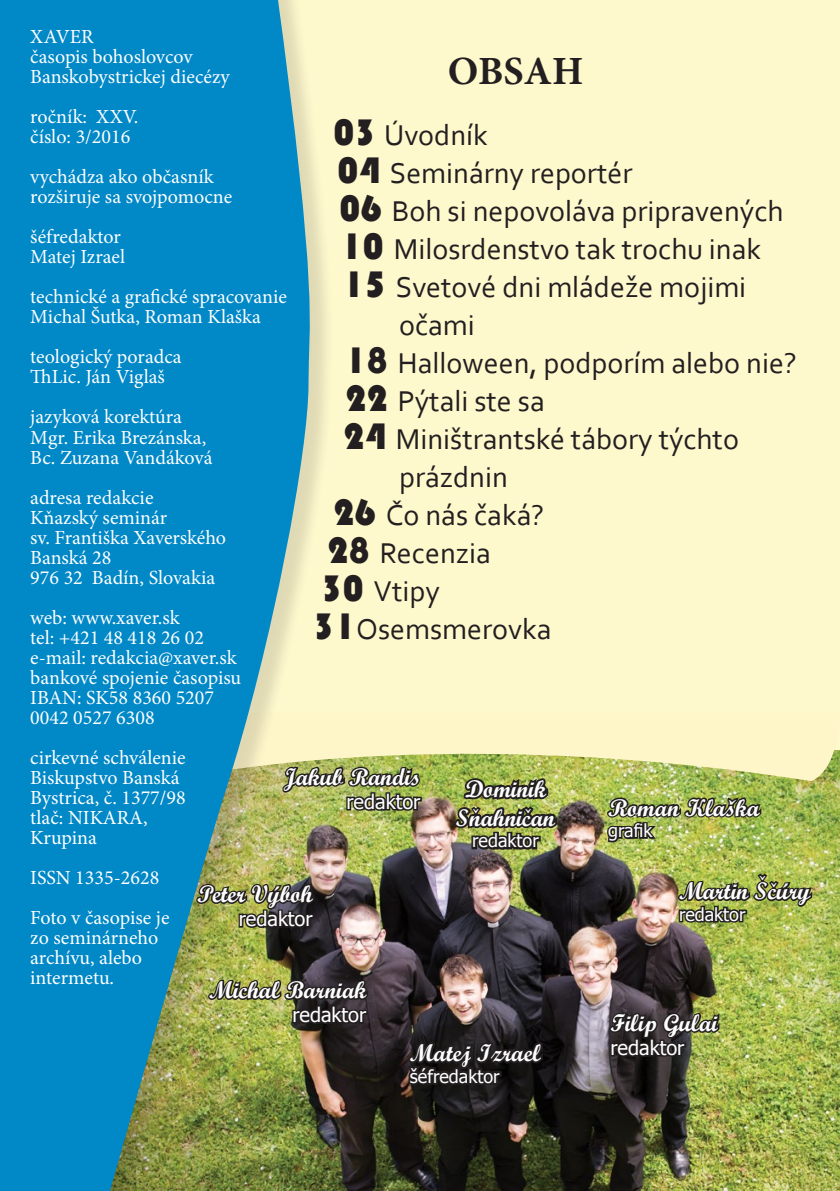
<style>
.page{position:relative;width:840px;height:1191px;background:#fff}
.page>*{position:absolute;margin:0;border:0;box-sizing:border-box;transform-origin:0 0}
.t1{font:700 40px "Minion Pro";color:#231f20}
.t2{font:30px "Corbel";color:#231f20}
.t3{font:24px/28.8px "Script MT Bold";color:#fff;text-align:center}
.t4{font:24px "Minion Pro";color:#fff}
.t5{font:20px/20px "Minion Pro";color:#fff}
.t6{font:20px "Tahoma";color:#fff}
.t7{font:18px "Tahoma";color:#fff}
.s1{font-family:"Bauhaus 93";font-size:38px}
</style>
<div class="page">
<div style="left:0;top:0;width:839px;height:760px;background:#fef8cd"></div>
<img style="left:334px;top:781px;width:505px;height:410px">
<img style="left:423px;top:750px;width:416px;height:31px">
<div style="left:0;top:0;width:334px;height:1191px;background:#231f20;opacity:.14"></div>
<svg style="left:0;top:0;width:320px;height:1191px;background:#1f8fb7"></svg>
<svg style="left:404px;top:987px;width:142px;height:101px;background:#352f30"></svg>
<img style="left:193px;top:881px;width:124px;height:49px">
<img style="left:205px;top:939px;width:165px;height:87px">
<img style="left:280px;top:746px;width:143px;height:67px">
<img style="left:604px;top:777px;width:210px;height:148px">
<img style="left:451px;top:750px;width:109px;height:103px">
<svg style="left:606px;top:1009px;width:115px;height:50px;background:#444332"></svg>
<p class="t5" style="left:30px;top:27px;width:201px">XAVER<br>časopis bohoslovcov<br>Banskobystrickej diecézy</p>
<p class="t5" style="left:30px;top:107px;width:110px">ročník: XXV. číslo: 3/2016</p>
<p class="t5" style="left:30px;top:167px;width:203px">vychádza ako občasník rozširuje sa svojpomocne</p>
<p class="t5" style="left:30px;top:227px;width:96px">šéfredaktor<br>Matej Izrael</p>
<p class="t5" style="left:30px;top:287px;width:258px">technické a grafické spracovanie<br>Michal Šutka, Roman Klaška</p>
<p class="t5" style="left:30px;top:347px;width:153px">teologický poradca<br>ThLic. Ján Viglaš</p>
<p class="t5" style="left:30px;top:407px;width:184px">jazyková korektúra<br>Mgr. Erika Brezánska,<br>Bc. Zuzana Vandáková</p>
<p class="t5" style="left:30px;top:487px;width:197px">adresa redakcie<br>Kňazský seminár<br>sv. Františka Xaverského<br>Banská 28<br>976 32 Badín, Slovakia</p>
<p class="t5" style="left:30px;top:607px;width:212px">web: www.xaver.sk<br>tel: +421 48 418 26 02 e-mail: redakcia@xaver.sk bankové spojenie časopisu<br>IBAN: SK58 8360 5207<br>0042 0527 6308</p>
<p class="t5" style="left:30px;top:747px;width:157px">cirkevné schválenie<br>Biskupstvo Banská<br>Bystrica, č. 1377/98 tlač: NIKARA,<br>Krupina</p>
<p class="t5" style="left:30px;top:857px;width:141px;line-height:40px">ISSN 1335-2628<br>Foto v časopise je</p>
<p class="t5" style="left:30px;top:927px;width:129px">zo seminárneho archívu, alebo intermetu.</p>
<h1 class="t1" style="left:447px;top:43px;width:137px">OBSAH</h1>
<h2 class="t2" style="left:333px;top:116px;width:156px"><span class="s1">03</span> Úvodník</h2>
<h2 class="t2" style="left:337px;top:154px;width:297px"><span class="s1">04</span> Seminárny reportér</h2>
<h2 class="t2" style="left:339px;top:192px;width:445px"><span class="s1">06</span> Boh si nepovoláva pripravených</h2>
<h2 class="t2" style="left:341px;top:230px;width:421px"><span class="s1">10</span> Milosrdenstvo tak trochu inak</h2>
<h2 class="t2" style="left:343px;top:268px;width:404px"><span class="s1">15</span> Svetové dni mládeže mojimi</h2>
<h2 class="t2" style="left:399px;top:306px;width:77px">očami</h2>
<h2 class="t2" style="left:345px;top:344px;width:453px"><span class="s1">18</span> Halloween, podporím alebo nie?</h2>
<h2 class="t2" style="left:345px;top:382px;width:201px"><span class="s1">22</span> Pýtali ste sa</h2>
<h2 class="t2" style="left:343px;top:420px;width:397px"><span class="s1">24</span> Miništrantské tábory týchto</h2>
<h2 class="t2" style="left:399px;top:458px;width:110px">prázdnin</h2>
<h2 class="t2" style="left:333px;top:496px;width:212px"><span class="s1">26</span> Čo nás čaká?</h2>
<h2 class="t2" style="left:327px;top:534px;width:165px"><span class="s1">28</span> Recenzia</h2>
<h2 class="t2" style="left:321px;top:572px;width:120px"><span class="s1">30</span> Vtipy</h2>
<h2 class="t2" style="left:313px;top:610px;width:240px"><span class="s1">31</span>Osemsmerovka</h2>
<p class="t3" style="left:283px;top:762px;width:138px">Jakub Randis</p>
<p class="t6" style="left:346px;top:788px;width:75px">redaktor</p>
<p class="t3" style="left:455px;top:774px;width:101px">Dominik<br>Snahnican</p>
<p class="t7" style="left:472px;top:828px;width:68px">redaktor</p>
<p class="t3" style="left:607px;top:793px;width:153px">Roman Klaška</p>
<p class="t7" style="left:607px;top:818px;width:46px">grafik</p>
<p class="t4" style="left:471px;top:801px;width:11px">ˇ</p>
<p class="t4" style="left:523px;top:801px;width:11px">ˇ</p>
<p class="t4" style="left:757px;top:868px;width:11px">ˇ</p>
<p class="t3" style="left:678px;top:876px;width:133px">Martin Scúry</p>
<p class="t7" style="left:678px;top:902px;width:68px">redaktor</p>
<p class="t4" style="left:768px;top:875px;width:11px">ˇ</p>
<p class="t3" style="left:197px;top:879px;width:117px">Peter Výboh</p>
<p class="t6" style="left:239px;top:905px;width:75px">redaktor</p>
<p class="t3" style="left:209px;top:975px;width:159px">Michal Barniak</p>
<p class="t6" style="left:292px;top:1001px;width:75px">redaktor</p>
<p class="t3" style="left:610px;top:1008px;width:109px">Filip Gulai</p>
<p class="t6" style="left:610px;top:1034px;width:75px">redaktor</p>
<p class="t3" style="left:409px;top:1038px;width:132px">Matej Izrael</p>
<p class="t7" style="left:409px;top:1064px;width:91px">šéfredaktor</p>
</div>
